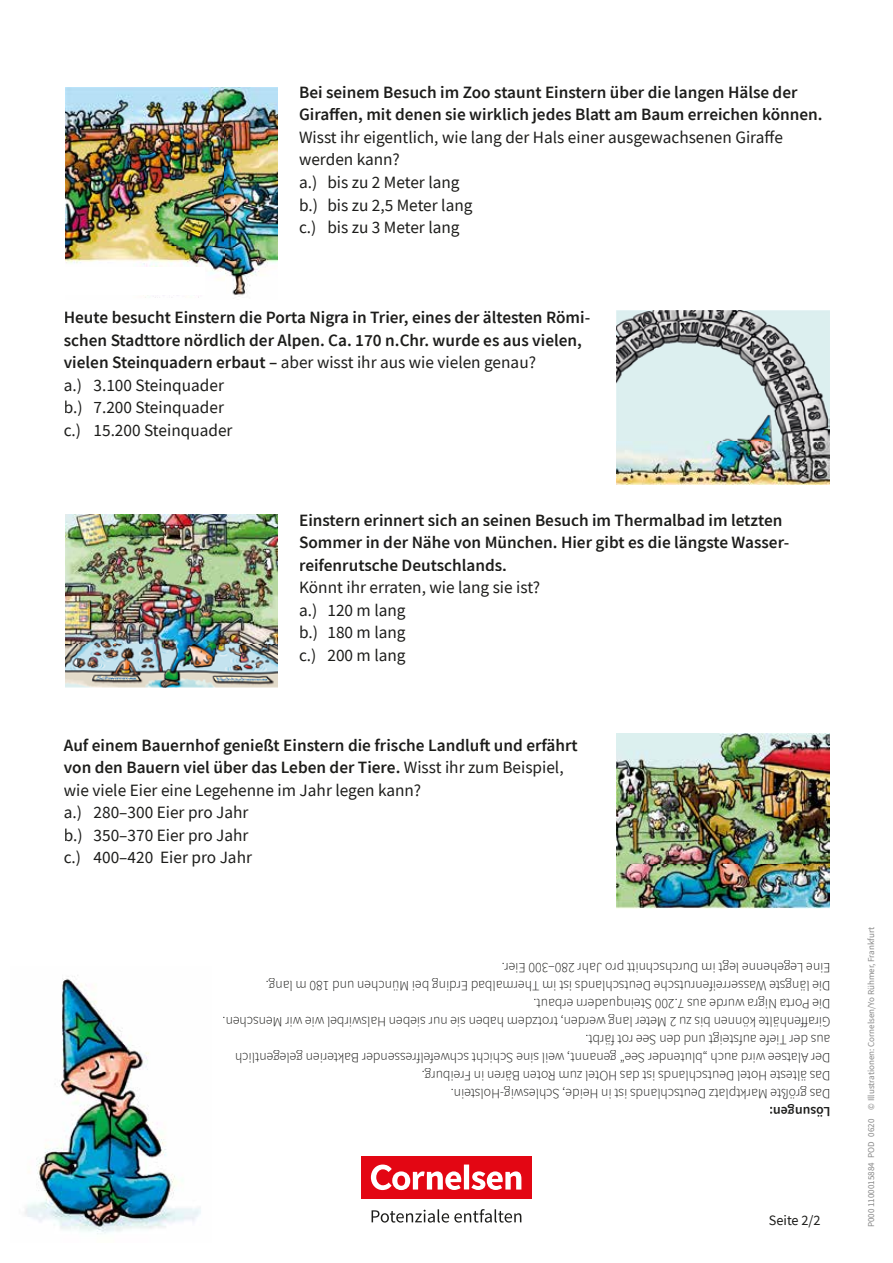
<style>
.page{position:relative;width:893px;height:1263px;background:#fff}
.page>*{position:absolute;margin:0;border:0;box-sizing:border-box;transform-origin:0 0}
.t1{font:600 17.25px/22.5px "CV Source Sans";color:#1d1d1b}
.t2{font:17.25px/22.5px "CV Source Sans";color:#1d1d1b}
.t3{font:14.25px "CV Source Sans";color:#1d1d1b}
.t4{font:300 13.8px/18px "CV Source Sans";color:#1d1d1b}
.t5{font:600 13.8px "CV Source Sans";color:#1d1d1b}
.t6{font:9px "CV Source Sans";color:#878787}
.s1{font-weight:400}
.s2{font-weight:600}
</style>
<div class="page">
<div style="left:361px;top:1157px;width:170px;height:42px;background:#e30613"></div>
<svg style="left:371px;top:1164px;width:150px;height:26px"></svg>
<svg style="left:372px;top:1209px;width:149px;height:13px"></svg>
<img style="left:65px;top:87px;width:213px;height:211px">
<img style="left:65px;top:514px;width:213px;height:174px">
<img style="left:617px;top:310px;width:212px;height:175px">
<img style="left:617px;top:734px;width:212px;height:174px">
<div style="left:51px;top:268px;width:153px;height:27px;background:#fff"></div>
<img style="left:25px;top:975px;width:176px;height:259px">
<p class="t1" style="left:299px;top:81px;width:525px">Bei seinem Besuch im Zoo staunt Einstern über die langen Hälse der<br>Giraffen, mit denen sie wirklich jedes Blatt am Baum erreichen können.</p>
<p class="t2" style="left:299px;top:126px;width:485px">Wisst ihr eigentlich, wie lang der Hals einer ausgewachsenen Giraffe werden kann?<br>a.) bis zu 2 Meter lang<br>b.) bis zu 2,5 Meter lang<br>c.) bis zu 3 Meter lang</p>
<p class="t1" style="left:64px;top:306px;width:528px">Heute besucht Einstern die Porta Nigra in Trier, eines der ältesten Römi&shy;schen Stadttore nördlich der Alpen. Ca. 170 n.Chr. wurde es aus vielen, vielen Steinquadern erbaut – <span class="s1">aber wisst ihr aus wie vielen genau?<br>a.) 3.100 Steinquader<br>b.) 7.200 Steinquader<br>c.) 15.200 Steinquader</span></p>
<p class="t1" style="left:299px;top:508px;width:492px">Einstern erinnert sich an seinen Besuch im Thermalbad im letzten<br>Sommer in der Nähe von München. Hier gibt es die längste Wasser&shy;reifenrutsche Deutschlands.</p>
<p class="t2" style="left:299px;top:576px;width:242px">Könnt ihr erraten, wie lang sie ist? a.) 120 m lang<br>b.) 180 m lang<br>c.) 200 m lang</p>
<p class="t2" style="left:64px;top:733px;width:515px"><span class="s2">Auf einem Bauernhof genießt Einstern die frische Landluft und erfährt von den Bauern viel über das Leben der Tiere.</span> Wisst ihr zum Beispiel, wie viele Eier eine Legehenne im Jahr legen kann?<br>a.) 280–300 Eier pro Jahr<br>b.) 350–370 Eier pro Jahr<br>c.) 400–420 Eier pro Jahr</p>
<p class="t4" style="left:831px;top:1103px;width:609px;rotate:-180deg">Das größte Marktplatz Deutschlands ist in Heide, Schleswig-Holstein.<br>Das älteste Hotel Deutschlands ist das HOtel zum Roten Bären in Freiburg.<br>Der Alatsee wird auch „blutender See“ genannt, weil sine Schicht schwefelfressender Bakterien gelegentlich aus der Tiefe aufsteigt und den See rot färbt.<br>Giraffenhälte können bis zu 2 Meter lang werden, trotzdem haben sie nur sieben Halswirbel wie wir Menschen.<br>Die Porta Nigra wurde aus 7.200 Steinquadern erbaut.<br>Die längste Wasserreifenrutsche Deutschlands ist im Thermalbad Erding bei München und 180 m lang.<br>Eine Legehenne legt im Durchschnitt pro Jahr 280–300 Eier.</p>
<p class="t5" style="left:831px;top:1121px;width:63px;rotate:-180deg">Lösungen:</p>
<p class="t3" style="left:769px;top:1211px;width:53px">Seite 2/2</p>
<p class="t6" style="left:865px;top:1227px;width:302px;rotate:-90deg">P000 1100015884 POD 0620 © Illustrationen: Cornelsen/Yo Rühmer, Frankfurt</p>
</div>
